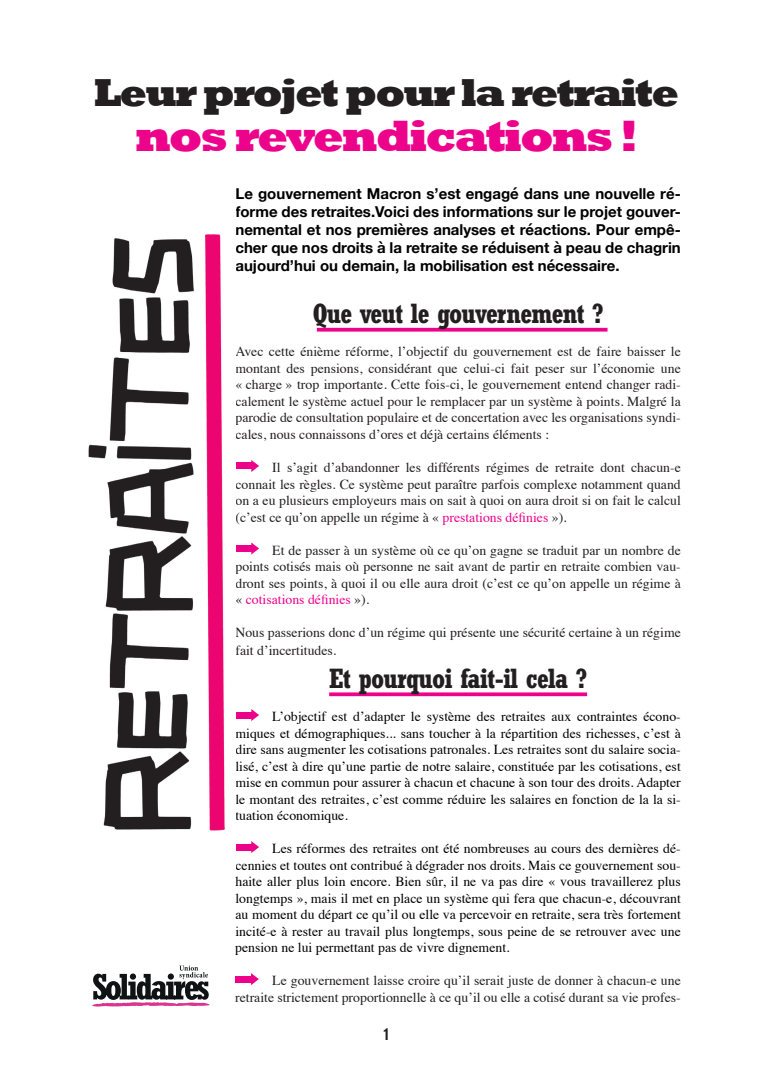
<style>
.page{position:relative;width:773px;height:1081px;background:#fff}
.page>*{position:absolute;margin:0;border:0;box-sizing:border-box;transform-origin:0 0}
.t1{font:800 45px "Rockwell";letter-spacing:-.05em;color:#ed028c}
.t2{font:800 40px "Rockwell";letter-spacing:-.05em;color:#231f20}
.t3{font:700 condensed 27.5px "Rockwell";letter-spacing:-.03em;color:#231f20}
.t4{font:700 condensed 17.5px "Akzidenz Grotesk BE";color:#231f20}
.t5{font:700 15px/18px "Helvetica Neue";color:#000;text-align:justify}
.t6{font:13.75px/16.5px "Times";color:#231f20;text-align:justify}
.t7{font:13.75px/16.5px "Times";color:#000;text-align:justify}
.s1{color:#ed028c}
</style>
<div class="page">
<svg style="left:317px;top:328px;width:290px;height:4px"></svg>
<svg style="left:329px;top:692px;width:258px;height:4px"></svg>
<div style="left:235px;top:463px;width:17px;height:6px;background:#ed028c"></div>
<svg style="left:251px;top:460px;width:8px;height:12px"></svg>
<div style="left:235px;top:545px;width:17px;height:6px;background:#ed028c"></div>
<svg style="left:251px;top:542px;width:8px;height:12px"></svg>
<div style="left:235px;top:712px;width:17px;height:6px;background:#ed028c"></div>
<svg style="left:251px;top:709px;width:8px;height:12px"></svg>
<div style="left:235px;top:844px;width:17px;height:6px;background:#ed028c"></div>
<svg style="left:251px;top:841px;width:8px;height:12px"></svg>
<div style="left:235px;top:976px;width:16px;height:6px;background:#ed028c"></div>
<svg style="left:251px;top:973px;width:8px;height:12px"></svg>
<img style="left:88px;top:234px;width:137px;height:597px">
<svg style="left:92px;top:965px;width:117px;height:42px"></svg>
<h2 class="t2" style="left:94px;top:69px;width:587px">Leur projet pour la retraite</h2>
<h1 class="t1" style="left:135px;top:110px;width:504px">nos revendications !</h1>
<p class="t5" style="left:235px;top:185px;width:447px">Le gouvernement Macron s’est engagé dans une nouvelle ré&shy;forme des retraites.Voici des informations sur le projet gouver&shy;nemental et nos premières analyses et réactions. Pour empê&shy;cher que nos droits à la retraite se réduisent à peau de chagrin aujourd’hui ou demain, la mobilisation est nécessaire.</p>
<h3 class="t3" style="left:313px;top:297px;width:292px">Que veut le gouvernement ?</h3>
<p class="t6" style="left:235px;top:342px;width:447px">Avec cette énième réforme, l’objectif du gouvernement est de faire baisser le montant des pensions, considérant que celui-ci fait peser sur l’économie une « charge » trop importante. Cette fois-ci, le gouvernement entend changer radi&shy;calement le système actuel pour le remplacer par un système à points. Malgré la parodie de consultation populaire et de concertation avec les organisations syndi&shy;cales, nous connaissons d’ores et déjà certains éléments :</p>
<p class="t6" style="left:235px;top:458px;width:447px;text-indent:37px">Il s’agit d’abandonner les différents régimes de retraite dont chacun-e connait les règles. Ce système peut paraître parfois complexe notamment quand on a eu plusieurs employeurs mais on sait à quoi on aura droit si on fait le calcul (c’est ce qu’on appelle un régime à « <span class="s1">prestations définies</span> »).</p>
<p class="t6" style="left:235px;top:540px;width:447px;text-indent:37px">Et de passer à un système où ce qu’on gagne se traduit par un nombre de points cotisés mais où personne ne sait avant de partir en retraite combien vau&shy;dront ses points, à quoi il ou elle aura droit (c’est ce qu’on appelle un régime à « <span class="s1">cotisations définies</span> »).</p>
<p class="t6" style="left:235px;top:622px;width:447px;line-height:18px">Nous passerions donc d’un régime qui présente une sécurité certaine à un régime fait d’incertitudes.</p>
<h3 class="t3" style="left:329px;top:662px;width:259px">Et pourquoi fait-il cela ?</h3>
<p class="t7" style="left:235px;top:707px;width:447px;text-indent:37px">L’objectif est d’adapter le système des retraites aux contraintes écono&shy;miques et démographiques... sans toucher à la répartition des richesses, c’est à dire sans augmenter les cotisations patronales. Les retraites sont du salaire socia&shy;lisé, c’est à dire qu’une partie de notre salaire, constituée par les cotisations, est mise en commun pour assurer à chacun et chacune à son tour des droits. Adapter le montant des retraites, c’est comme réduire les salaires en fonction de la la si&shy;tuation économique.</p>
<p class="t7" style="left:235px;top:839px;width:447px;text-indent:37px">Les réformes des retraites ont été nombreuses au cours des dernières dé&shy;cennies et toutes ont contribué à dégrader nos droits. Mais ce gouvernement sou&shy;haite aller plus loin encore. Bien sûr, il ne va pas dire « vous travaillerez plus longtemps », mais il met en place un système qui fera que chacun-e, découvrant au moment du départ ce qu’il ou elle va percevoir en retraite, sera très fortement incité-e à rester au travail plus longtemps, sous peine de se retrouver avec une pension ne lui permettant pas de vivre dignement.</p>
<p class="t6" style="left:235px;top:971px;width:447px;text-align:right">Le gouvernement laisse croire qu’il serait juste de donner à chacun-e une retraite strictement proportionnelle à ce qu’il ou elle a cotisé durant sa vie profes-</p>
<p class="t4" style="left:383px;top:1023px;width:8px">1</p>
</div>
